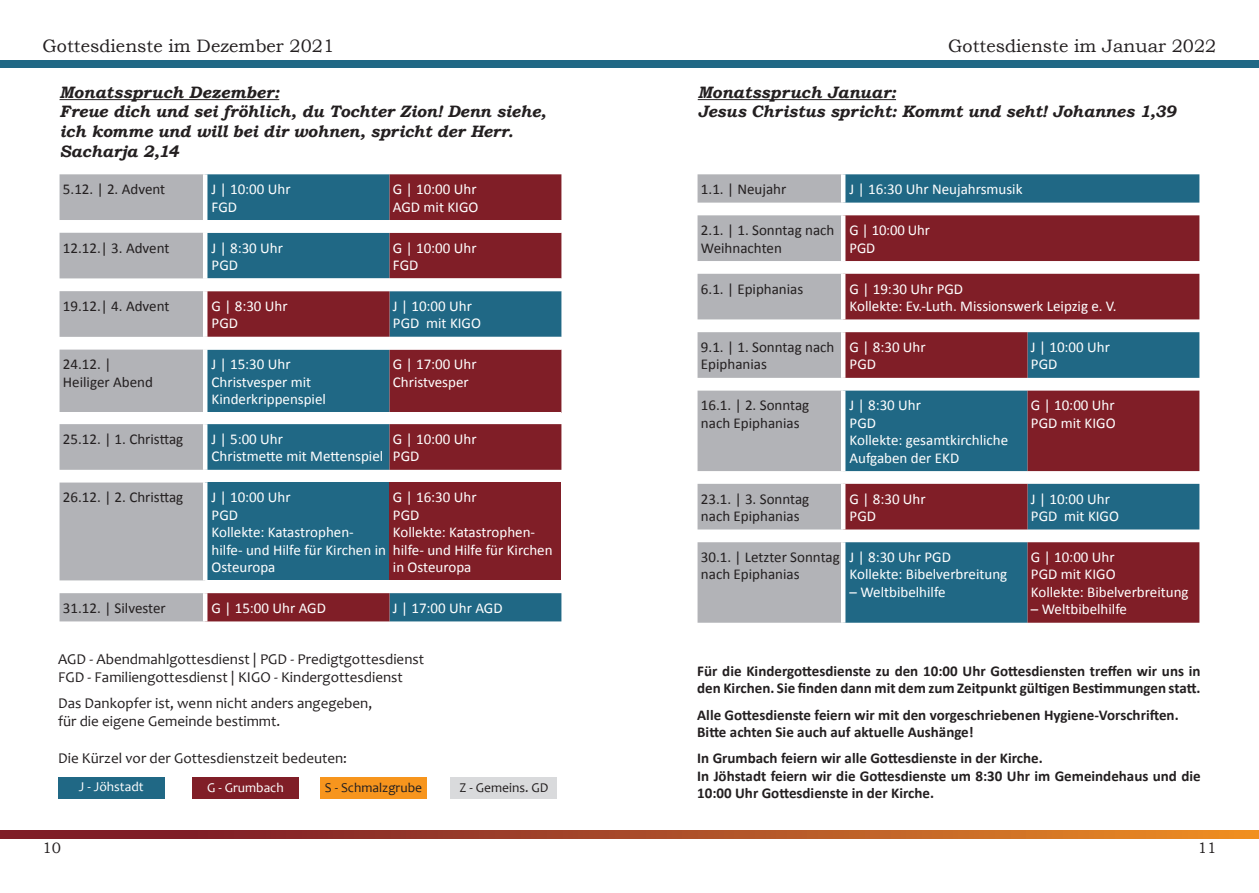
<style>
.page{position:relative;width:1259px;height:893px;background:#fff}
.page>*{position:absolute;margin:0;border:0;box-sizing:border-box;transform-origin:0 0}
.t1{font:18px "Bookman Old Style";color:#231f20}
.t2{font:italic 700 16.5px/19.8px "Bookman Old Style";letter-spacing:-.005em;color:#231f20}
.t3{font:15px/17.4px "Calibri";color:#fff}
.t4{font:700 15px/17.4px "Calibri";color:#231f20}
.t5{font:15px/17.4px "Calibri";color:#231f20}
.t6{font:15px/18px "Candara";color:#231f20}
.t7{font:15px "Bookman Old Style";color:#231f20}
.t8{font:13.5px "Candara";color:#231f20}
.t9{font:13.5px "Candara";color:#fff}
</style>
<div class="page">
<div style="left:0;top:60px;width:1259px;height:7px;background:#206885"></div>
<svg style="left:0;top:830px;width:1259px;height:8px;background:#ab4c27"></svg>
<svg style="left:60px;top:174px;width:145px;height:447px;background:#bcbcc0"></svg>
<svg style="left:207px;top:174px;width:354px;height:447px;background:#665d6e"></svg>
<svg style="left:60px;top:220px;width:501px;height:130px"></svg>
<svg style="left:60px;top:233px;width:143px;height:237px;background:#bbbcbf"></svg>
<div style="left:60px;top:413px;width:501px;height:11px;background:#fff"></div>
<div style="left:205px;top:483px;width:184px;height:97px;background:#206885"></div>
<div style="left:389px;top:483px;width:172px;height:97px;background:#801e27"></div>
<hr style="left:203px;top:174px;width:4px;height:46px;background:#fff">
<hr style="left:203px;top:220px;width:4px;height:13px;background:#fff">
<hr style="left:203px;top:278px;width:4px;height:13px;background:#fff">
<hr style="left:203px;top:291px;width:4px;height:46px;background:#fff">
<hr style="left:203px;top:337px;width:4px;height:13px;background:#fff">
<hr style="left:203px;top:350px;width:4px;height:63px;background:#fff">
<hr style="left:203px;top:424px;width:4px;height:46px;background:#fff">
<hr style="left:203px;top:470px;width:4px;height:13px;background:#fff">
<hr style="left:203px;top:483px;width:4px;height:97px;background:#fff">
<hr style="left:203px;top:593px;width:4px;height:28px;background:#fff">
<hr style="left:203px;top:233px;width:4px;height:45px;background:#fff">
<hr style="left:60px;top:99px;width:219px;height:1px;background:#231f20">
<div style="left:320px;top:778px;width:107px;height:21px;background:#f7951d"></div>
<div style="left:192px;top:778px;width:107px;height:21px;background:#801e27"></div>
<div style="left:58px;top:777px;width:106px;height:21px;background:#206885"></div>
<div style="left:451px;top:778px;width:106px;height:21px;background:#d9dadc"></div>
<svg style="left:697px;top:174px;width:146px;height:449px;fill:#b2b3b7"></svg>
<svg style="left:845px;top:174px;width:354px;height:29px;background:#266c88"></svg>
<svg style="left:843px;top:215px;width:356px;height:408px;background:#765967"></svg>
<hr style="left:841px;top:174px;width:4px;height:29px;background:#fff">
<hr style="left:841px;top:215px;width:4px;height:46px;background:#fff">
<hr style="left:841px;top:274px;width:4px;height:45px;background:#fff">
<hr style="left:841px;top:332px;width:4px;height:46px;background:#fff">
<hr style="left:841px;top:391px;width:4px;height:80px;background:#fff">
<hr style="left:841px;top:484px;width:4px;height:45px;background:#fff">
<hr style="left:841px;top:542px;width:4px;height:81px;background:#fff">
<hr style="left:697px;top:99px;width:199px;height:1px;background:#231f20">
<p class="t1" style="left:43px;top:34px;width:293px">Gottesdienste im Dezember 2021</p>
<p class="t1" style="left:948px;top:34px;width:270px">Gottesdienste im Januar 2022</p>
<p class="t2" style="left:60px;top:82px;width:488px">Monatsspruch Dezember:<br>Freue dich und sei fröhlich, du Tochter Zion! Denn siehe, ich komme und will bei dir wohnen, spricht der Herr.<br>Sacharja 2,14</p>
<p class="t5" style="left:63px;top:180px;width:104px">5.12. | 2. Advent</p>
<p class="t3" style="left:212px;top:180px;width:81px">J | 10:00 Uhr<br>FGD</p>
<p class="t3" style="left:393px;top:180px;width:87px">G | 10:00 Uhr<br>AGD mit KIGO</p>
<p class="t5" style="left:63px;top:239px;width:108px">12.12.| 3. Advent</p>
<p class="t3" style="left:212px;top:239px;width:73px">J | 8:30 Uhr<br>PGD</p>
<p class="t3" style="left:393px;top:239px;width:85px">G | 10:00 Uhr<br>FGD</p>
<p class="t5" style="left:63px;top:297px;width:108px">19.12.| 4. Advent</p>
<p class="t3" style="left:212px;top:297px;width:78px">G | 8:30 Uhr<br>PGD</p>
<p class="t3" style="left:393px;top:297px;width:90px">J | 10:00 Uhr<br>PGD mit KIGO</p>
<p class="t5" style="left:63px;top:356px;width:91px">24.12. |<br>Heiliger Abend</p>
<p class="t3" style="left:212px;top:356px;width:116px">J | 15:30 Uhr<br>Christvesper mit<br>Kinderkrippenspiel</p>
<p class="t3" style="left:393px;top:356px;width:85px">G | 17:00 Uhr<br>Christvesper</p>
<p class="t5" style="left:63px;top:430px;width:122px">25.12. | 1. Christtag</p>
<p class="t3" style="left:212px;top:430px;width:173px">J | 5:00 Uhr<br>Christmette mit Mettenspiel</p>
<p class="t3" style="left:393px;top:430px;width:85px">G | 10:00 Uhr<br>PGD</p>
<p class="t5" style="left:63px;top:489px;width:122px">26.12. | 2. Christtag</p>
<p class="t3" style="left:212px;top:489px;width:176px">J | 10:00 Uhr<br>PGD<br>Kollekte: Katastrophen&shy;hilfe- und Hilfe für Kirchen in<br>Osteuropa</p>
<p class="t3" style="left:393px;top:489px;width:161px">G | 16:30 Uhr<br>PGD<br>Kollekte: Katastrophen&shy;hilfe- und Hilfe für Kirchen in Osteuropa</p>
<p class="t5" style="left:63px;top:599px;width:104px">31.12. | Silvester</p>
<p class="t3" style="left:212px;top:599px;width:116px">G | 15:00 Uhr AGD</p>
<p class="t3" style="left:393px;top:599px;width:111px">J | 17:00 Uhr AGD</p>
<p class="t6" style="left:58px;top:650px;width:368px">AGD - Abendmahlgottesdienst | PGD - Predigtgottesdienst<br>FGD - Familiengottesdienst | KIGO - Kindergottesdienst</p>
<p class="t6" style="left:58px;top:694px;width:316px">Das Dankopfer ist, wenn nicht anders angegeben, für die eigene Gemeinde bestimmt.</p>
<p class="t6" style="left:58px;top:749px;width:290px">Die Kürzel vor der Gottesdienstzeit bedeuten:</p>
<p class="t9" style="left:79px;top:779px;width:66px">J - Jöhstadt</p>
<p class="t9" style="left:207px;top:779px;width:78px">G - Grumbach</p>
<p class="t8" style="left:325px;top:779px;width:99px">S - Schmalzgrube</p>
<p class="t8" style="left:459px;top:779px;width:90px">Z - Gemeins. GD</p>
<p class="t2" style="left:697px;top:82px;width:480px">Monatsspruch Januar:<br>Jesus Christus spricht: Kommt und seht! Johannes 1,39</p>
<p class="t5" style="left:701px;top:180px;width:87px">1.1. | Neujahr</p>
<p class="t3" style="left:849px;top:180px;width:174px">J | 16:30 Uhr Neujahrsmusik</p>
<p class="t5" style="left:701px;top:221px;width:135px">2.1. | 1. Sonntag nach<br>Weihnachten</p>
<p class="t3" style="left:849px;top:221px;width:82px">G | 10:00 Uhr<br>PGD</p>
<p class="t5" style="left:701px;top:280px;width:104px">6.1. | Epiphanias</p>
<p class="t3" style="left:849px;top:280px;width:268px">G | 19:30 Uhr PGD<br>Kollekte: Ev.-Luth. Missionswerk Leipzig e. V.</p>
<p class="t5" style="left:701px;top:338px;width:135px">9.1. | 1. Sonntag nach<br>Epiphanias</p>
<p class="t3" style="left:849px;top:338px;width:78px">G | 8:30 Uhr<br>PGD</p>
<p class="t3" style="left:1031px;top:338px;width:81px">J | 10:00 Uhr<br>PGD</p>
<p class="t5" style="left:701px;top:397px;width:110px">16.1. | 2. Sonntag nach Epiphanias</p>
<p class="t3" style="left:849px;top:397px;width:160px">J | 8:30 Uhr<br>PGD<br>Kollekte: gesamtkirchliche<br>Aufgaben der EKD</p>
<p class="t3" style="left:1031px;top:397px;width:86px">G | 10:00 Uhr<br>PGD mit KIGO</p>
<p class="t5" style="left:701px;top:490px;width:110px">23.1. | 3. Sonntag nach Epiphanias</p>
<p class="t3" style="left:849px;top:490px;width:78px">G | 8:30 Uhr<br>PGD</p>
<p class="t3" style="left:1031px;top:490px;width:90px">J | 10:00 Uhr<br>PGD mit KIGO</p>
<p class="t5" style="left:701px;top:548px;width:140px">30.1. | Letzter Sonntag nach Epiphanias</p>
<p class="t3" style="left:849px;top:548px;width:159px">J | 8:30 Uhr PGD<br>Kollekte: Bibelverbreitung</p>
<p class="t3" style="left:849px;top:583px;width:98px">– Weltbibelhilfe</p>
<p class="t3" style="left:1031px;top:548px;width:159px">G | 10:00 Uhr<br>PGD mit KIGO<br>Kollekte: Bibelverbreitung</p>
<p class="t3" style="left:1031px;top:601px;width:98px">– Weltbibelhilfe</p>
<p class="t4" style="left:697px;top:662px;width:505px">Für die Kindergottesdienste zu den 10:00 Uhr Gottesdiensten treffen wir uns in den Kirchen. Sie finden dann mit dem zum Zeitpunkt gültigen Bestimmungen statt.</p>
<p class="t4" style="left:697px;top:706px;width:483px">Alle Gottesdienste feiern wir mit den vorgeschriebenen Hygiene-Vorschriften.<br>Bitte achten Sie auch auf aktuelle Aushänge!</p>
<p class="t4" style="left:697px;top:750px;width:505px">In Grumbach feiern wir alle Gottesdienste in der Kirche.<br>In Jöhstadt feiern wir die Gottesdienste um 8:30 Uhr im Gemeindehaus und die<br>10:00 Uhr Gottesdienste in der Kirche.</p>
<p class="t7" style="left:43px;top:838px;width:20px">10</p>
<p class="t7" style="left:1197px;top:838px;width:20px">11</p>
</div>
